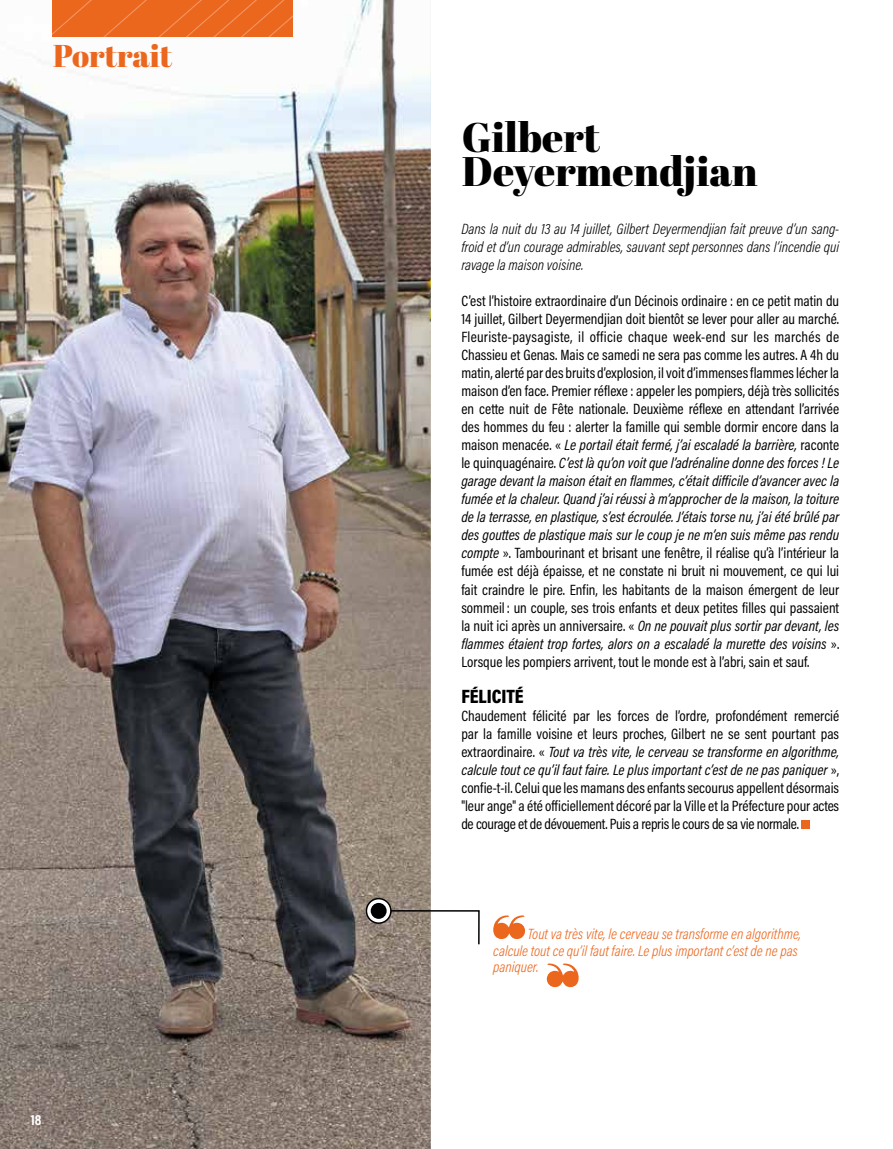
<style>
.page{position:relative;width:893px;height:1149px;background:#fff}
.page>*{position:absolute;margin:0;border:0;box-sizing:border-box;transform-origin:0 0}
.t1{font:41.25px/34.5px "Abril Fatface";color:#000}
.t2{font:31.5px "Abril Fatface";color:#ec671e}
.t3{font:900 19.5px "Acumin Pro Cond";letter-spacing:-.005em;color:#000}
.t4{font:15px/18px "Acumin Pro Cond";letter-spacing:-.005em;color:#000;text-align:justify}
.t5{font:italic 300 15px/18px "Acumin Pro Cond";color:#000;text-align:justify}
.t6{font:italic 300 15px/16.5px "Acumin Pro Cond";color:#ec671e}
.t7{font:700 15px "Acumin Pro Cond";color:#fff}
.s1{font-style:italic}
</style>
<div class="page">
<img style="left:0;top:0;width:431px;height:1148px">
<div style="left:801px;top:819px;width:9px;height:9px;background:#ec671e"></div>
<svg style="left:379px;top:909px;width:101px;height:36px"></svg>
<svg style="left:366px;top:898px;width:25px;height:24px"></svg>
<div style="left:366px;top:897px;width:26px;height:26px;border:2px solid #000;border-radius:50%"></div>
<div style="left:371px;top:902px;width:16px;height:16px;background:#000;border-radius:50%"></div>
<svg style="left:493px;top:915px;width:32px;height:23px"></svg>
<svg style="left:547px;top:963px;width:32px;height:23px"></svg>
<svg style="left:52px;top:0;width:241px;height:36px;background:#ec6921"></svg>
<h2 class="t2" style="left:53px;top:34px;width:120px">Portrait</h2>
<p class="t7" style="left:31px;top:1109px;width:12px">18</p>
<h1 class="t1" style="left:462px;top:119px;width:297px">Gilbert<br>Deyermendjian</h1>
<p class="t5" style="left:461px;top:220px;width:379px">Dans la nuit du 13 au 14 juillet, Gilbert Deyermendjian fait preuve d’un sang&shy;froid et d’un courage admirables, sauvant sept personnes dans l’incendie qui ravage la maison voisine.</p>
<p class="t4" style="left:461px;top:292px;width:379px">C’est l’histoire extraordinaire d’un Décinois ordinaire : en ce petit matin du 14 juillet, Gilbert Deyermendjian doit bientôt se lever pour aller au marché.<br>Fleuriste-paysagiste, il officie chaque week-end sur les marchés de Chassieu et Genas. Mais ce samedi ne sera pas comme les autres. A 4h du matin, alerté par des bruits d’explosion, il voit d’immenses flammes lécher la maison d’en face. Premier réflexe : appeler les pompiers, déjà très sollicités en cette nuit de Fête nationale. Deuxième réflexe en attendant l’arrivée des hommes du feu : alerter la famille qui semble dormir encore dans la maison menacée. « <span class="s1">Le portail était fermé, j’ai escaladé la barrière,</span> raconte le quinquagénaire. <span class="s1">C’est là qu’on voit que l’adrénaline donne des forces ! Le garage devant la maison était en flammes, c’était difficile d’avancer avec la fumée et la chaleur. Quand j’ai réussi à m’approcher de la maison, la toiture de la terrasse, en plastique, s’est écroulée. J’étais torse nu, j’ai été brûlé par des gouttes de plastique mais sur le coup je ne m’en suis même pas rendu compte</span> ». Tambourinant et brisant une fenêtre, il réalise qu’à l’intérieur la fumée est déjà épaisse, et ne constate ni bruit ni mouvement, ce qui lui fait craindre le pire. Enfin, les habitants de la maison émergent de leur sommeil : un couple, ses trois enfants et deux petites filles qui passaient la nuit ici après un anniversaire. « <span class="s1">On ne pouvait plus sortir par devant, les flammes étaient trop fortes, alors on a escaladé la murette des voisins</span> ».<br>Lorsque les pompiers arrivent, tout le monde est à l’abri, sain et sauf.</p>
<h3 class="t3" style="left:461px;top:683px;width:64px">FÉLICITÉ</h3>
<p class="t4" style="left:461px;top:706px;width:379px">Chaudement félicité par les forces de l’ordre, profondément remercié par la famille voisine et leurs proches, Gilbert ne se sent pourtant pas extraordinaire. « <span class="s1">Tout va très vite, le cerveau se transforme en algorithme, calcule tout ce qu’il faut faire. Le plus important c’est de ne pas paniquer</span> », confie-t-il. Celui que les mamans des enfants secourus appellent désormais "leur ange" a été officiellement décoré par la Ville et la Préfecture pour actes de courage et de dévouement. Puis a repris le cours de sa vie normale.</p>
<p class="t6" style="left:493px;top:925px;width:309px;text-indent:35px">Tout va très vite, le cerveau se transforme en algorithme, calcule tout ce qu’il faut faire. Le plus important c’est de ne pas paniquer.</p>
</div>
